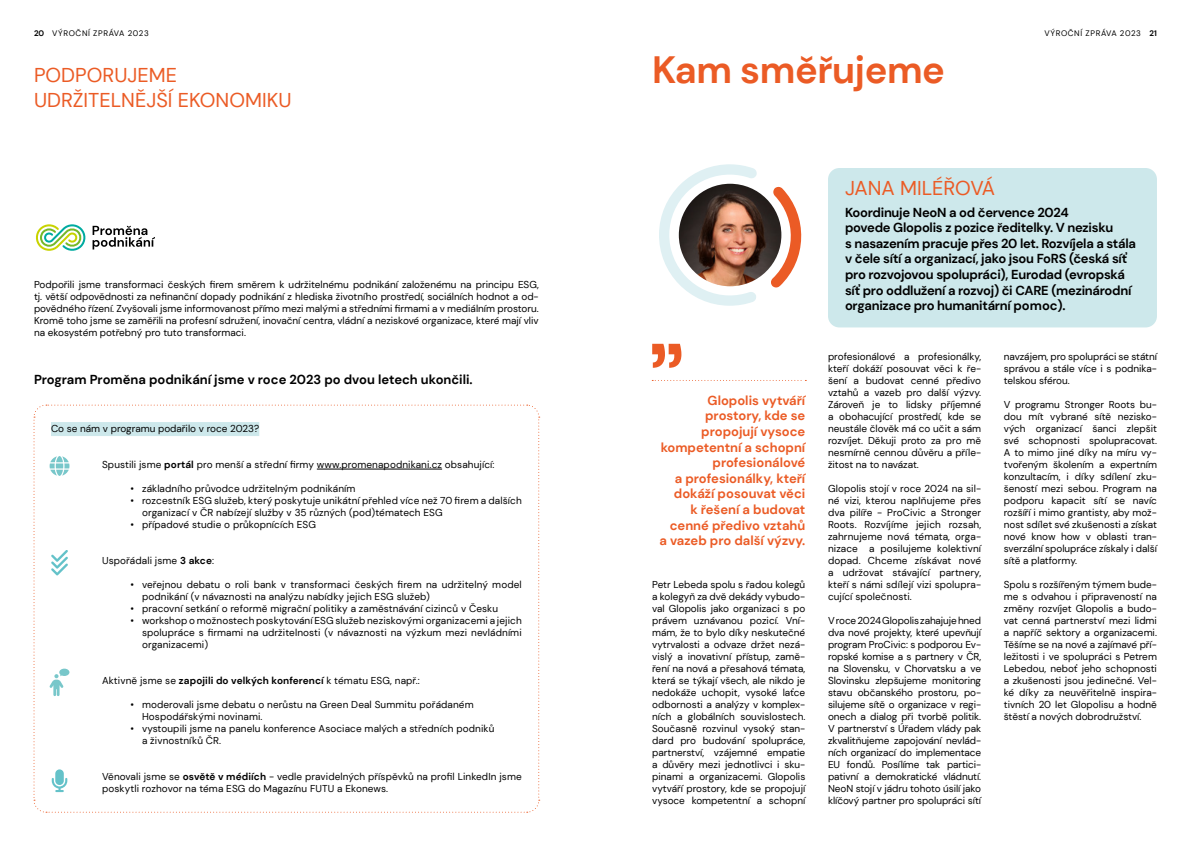
<style>
.page{position:relative;width:1191px;height:842px;background:#fff}
.page>*{position:absolute;margin:0;border:0;box-sizing:border-box;transform-origin:0 0}
.t1{font:700 38px "DM Sans";letter-spacing:-.01em;color:#eb5b25}
.t2{font:20px/25px "DM Sans";color:#eb5b25}
.t3{font:700 13px/15.6px "DM Sans";letter-spacing:-.02em;color:#000}
.t4{font:700 13px/15.6px "DM Sans";color:#eb5b25;text-align:right}
.t5{font:700 13px "DM Sans";color:#000}
.t6{font:10px/12px "DM Sans";letter-spacing:.01em;color:#000;text-align:justify}
.t7{font:8px "DM Sans";letter-spacing:.075em;color:#000}
.s1{font-weight:700}
</style>
<div class="page">
<svg style="left:652px;top:380px;width:154px;height:1px"></svg>
<svg style="left:652px;top:344px;width:29px;height:24px"></svg>
<svg style="left:659px;top:164px;width:143px;height:142px"></svg>
<svg style="left:93px;top:226px;width:62px;height:23px"></svg>
<svg style="left:35px;top:224px;width:51px;height:27px"></svg>
<svg style="left:33px;top:404px;width:507px;height:409px"></svg>
<div style="left:828px;top:168px;width:329px;height:159px;background:#cde8eb;border-radius:11px"></div>
<p class="t7" style="left:34px;top:29px;width:116px"><span class="s1">20</span> VÝROČNÍ ZPRÁVA 2023</p>
<p class="t7" style="left:1044px;top:29px;width:114px">VÝROČNÍ ZPRÁVA 2023 <span class="s1">21</span></p>
<h2 class="t2" style="left:34px;top:62px;width:259px">PODPORUJEME<br>UDRŽITELNĚJŠÍ EKONOMIKU</h2>
<p class="t6" style="left:34px;top:278px;width:506px">Podpořili jsme transformaci českých firem směrem k udržitelnému podnikání založenému na principu ESG, tj. větší odpovědnosti za nefinanční dopady podnikání z hlediska životního prostředí, sociálních hodnot a od&shy;povědného řízení. Zvyšovali jsme informovanost přímo mezi malými a středními firmami a v mediálním prostoru.<br>Kromě toho jsme se zaměřili na profesní sdružení, inovační centra, vládní a neziskové organizace, které mají vliv na ekosystém potřebný pro tuto transformaci.</p>
<h3 class="t5" style="left:34px;top:371px;width:440px">Program Proměna podnikání jsme v roce 2023 po dvou letech ukončili.</h3>
<p class="t6" style="left:51px;top:422px;width:210px">Co se nám v programu podařilo v roce 2023?</p>
<p class="t6" style="left:102px;top:458px;width:394px">Spustili jsme <span class="s1">portál</span> pro menší a střední firmy www.promenapodnikani.cz obsahující:</p>
<p class="t6" style="left:130px;top:482px;width:227px">• základního průvodce udržitelným podnikáním</p>
<p class="t6" style="left:142px;top:494px;width:381px;text-indent:-12px">• rozcestník ESG služeb, který poskytuje unikátní přehled více než 70 firem a dalších organizací v ČR nabízejí služby v 35 různých (pod)tématech ESG</p>
<p class="t6" style="left:130px;top:518px;width:187px">• případové studie o průkopnících ESG</p>
<p class="t6" style="left:102px;top:554px;width:114px">Uspořádali jsme <span class="s1">3 akce</span>:</p>
<p class="t6" style="left:142px;top:578px;width:381px;text-indent:-12px">• veřejnou debatu o roli bank v transformaci českých firem na udržitelný model podnikání (v návaznosti na analýzu nabídky jejich ESG služeb)</p>
<p class="t6" style="left:130px;top:602px;width:369px">• pracovní setkání o reformě migrační politiky a zaměstnávání cizinců v Česku</p>
<p class="t6" style="left:142px;top:614px;width:381px;text-indent:-12px">• workshop o možnostech poskytování ESG služeb neziskovými organizacemi a jejich spolupráce s firmami na udržitelnosti (v návaznosti na výzkum mezi nevládními organizacemi)</p>
<p class="t6" style="left:102px;top:674px;width:319px">Aktivně jsme se <span class="s1">zapojili do velkých konferencí</span> k tématu ESG, např.:</p>
<p class="t6" style="left:142px;top:698px;width:333px;text-indent:-12px">• moderovali jsme debatu o nerůstu na Green Deal Summitu pořádaném<br>Hospodářskými novinami.</p>
<p class="t6" style="left:142px;top:722px;width:354px;text-indent:-12px">• vystoupili jsme na panelu konference Asociace malých a středních podniků a živnostníků ČR.</p>
<p class="t6" style="left:102px;top:770px;width:421px">Věnovali jsme se <span class="s1">osvětě v médiích</span> - vedle pravidelných příspěvků na profil LinkedIn jsme poskytli rozhovor na téma ESG do Magazínu FUTU a Ekonews.</p>
<h1 class="t1" style="left:652px;top:46px;width:294px">Kam směřujeme</h1>
<h3 class="t4" style="left:659px;top:392px;width:147px">Glopolis vytváří prostory, kde se propojují vysoce kompetentní a schopní profesionálové<br>a profesionálky, kteří dokáží posouvat věci<br>k řešení a budovat cenné předivo vztahů a vazeb pro další výzvy.</h3>
<p class="t6" style="left:652px;top:578px;width:155px">Petr Lebeda spolu s řadou kolegů a kolegyň za dvě dekády vybudo&shy;val Glopolis jako organizaci s po právem uznávanou pozicí. Vní&shy;mám, že to bylo díky neskutečné vytrvalosti a odvaze držet nezá&shy;vislý a inovativní přístup, zamě&shy;ření na nová a přesahová témata, která se týkají všech, ale nikdo je nedokáže uchopit, vysoké laťce odbornosti a analýzy v komplex&shy;ních a globálních souvislostech.<br>Současně rozvinul vysoký stan&shy;dard pro budování spolupráce, partnerství, vzájemné empatie a důvěry mezi jednotlivci i sku&shy;pinami a organizacemi. Glopolis vytváří prostory, kde se propojují vysoce kompetentní a schopní</p>
<h2 class="t2" style="left:845px;top:176px;width:152px">JANA MILÉŘOVÁ</h2>
<p class="t3" style="left:845px;top:204px;width:292px">Koordinuje NeoN a od července 2024<br>povede Glopolis z pozice ředitelky. V nezisku<br>s nasazením pracuje přes 20 let. Rozvíjela a stála v čele sítí a organizací, jako jsou FoRS (česká síť pro rozvojovou spolupráci), Eurodad (evropská síť pro oddlužení a rozvoj) či CARE (mezinárodní organizace pro humanitární pomoc).</p>
<p class="t6" style="left:828px;top:350px;width:155px">profesionálové a profesionálky, kteří dokáží posouvat věci k ře&shy;šení a budovat cenné předivo vztahů a vazeb pro další výzvy.<br>Zároveň je to lidsky příjemné a obohacující prostředí, kde se neustále člověk má co učit a sám rozvíjet. Děkuji proto za pro mě nesmírně cennou důvěru a příle&shy;žitost na to navázat.</p>
<p class="t6" style="left:828px;top:482px;width:155px">Glopolis stojí v roce 2024 na sil&shy;né vizi, kterou naplňujeme přes dva pilíře - ProCivic a Stronger Roots. Rozvíjíme jejich rozsah, zahrnujeme nová témata, orga&shy;nizace a posilujeme kolektivní dopad. Chceme získávat nové a udržovat stávající partnery, kteří s námi sdílejí vizi spolupra&shy;cující společnosti.</p>
<p class="t6" style="left:828px;top:614px;width:155px">V roce 2024 Glopolis zahajuje hned dva nové projekty, které upevňují program ProCivic: s podporou Ev&shy;ropské komise a s partnery v ČR, na Slovensku, v Chorvatsku a ve Slovinsku zlepšujeme monitoring stavu občanského prostoru, po&shy;silujeme sítě o organizace v regi&shy;onech a dialog při tvorbě politik.<br>V partnerství s Úřadem vlády pak zkvalitňujeme zapojování nevlád&shy;ních organizací do implementace EU fondů. Posílíme tak partici&shy;pativní a demokratické vládnutí.<br>NeoN stojí v jádru tohoto úsilí jako klíčový partner pro spolupráci sítí</p>
<p class="t6" style="left:1003px;top:350px;width:155px">navzájem, pro spolupráci se státní správou a stále více i s podnika&shy;telskou sférou.</p>
<p class="t6" style="left:1003px;top:398px;width:155px">V programu Stronger Roots bu&shy;dou mít vybrané sítě nezisko&shy;vých organizací šanci zlepšit své schopnosti spolupracovat.<br>A to mimo jiné díky na míru vy&shy;tvořeným školením a expertním konzultacím, i díky sdílení zku&shy;šeností mezi sebou. Program na podporu kapacit sítí se navíc rozšíří i mimo grantisty, aby mož&shy;nost sdílet své zkušenosti a získat nové know how v oblasti tran&shy;sverzální spolupráce získaly i další sítě a platformy.</p>
<p class="t6" style="left:1003px;top:578px;width:155px">Spolu s rozšířeným týmem bude&shy;me s odvahou i připraveností na změny rozvíjet Glopolis a budo&shy;vat cenná partnerství mezi lidmi a napříč sektory a organizacemi.<br>Těšíme se na nové a zajímavé pří&shy;ležitosti i ve spolupráci s Petrem Lebedou, neboť jeho schopnosti a zkušenosti jsou jedinečné. Vel&shy;ké díky za neuvěřitelně inspira&shy;tivních 20 let Glopolisu a hodně štěstí a nových dobrodružství.</p>
</div>
